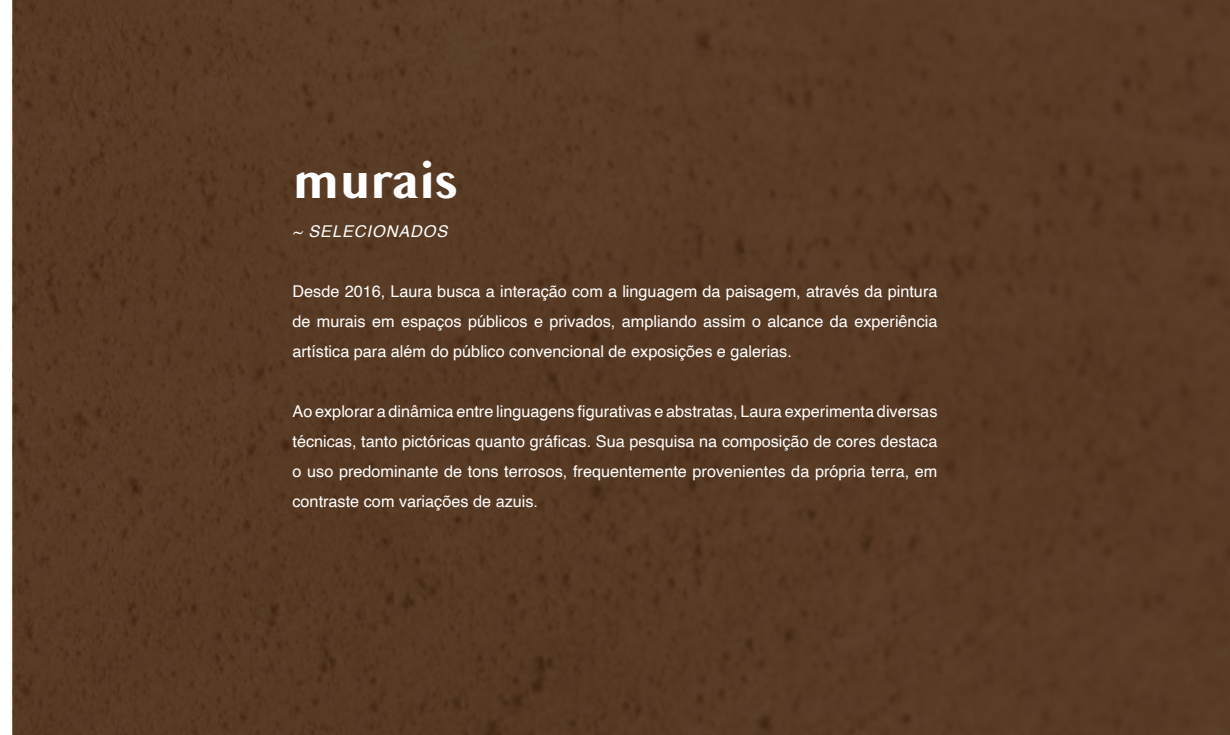
<style>
.page{position:relative;width:1230px;height:735px;background:#fff}
.page>*{position:absolute;margin:0;border:0;box-sizing:border-box;transform-origin:0 0}
.t1{font:700 50px "Telugu MN";color:#fff}
.t2{font:16.25px/30px "Helvetica";color:#fff;text-align:justify}
.t3{font:italic 16.25px "Helvetica";letter-spacing:.06em;color:#fff}
</style>
<div class="page">
<div style="left:14px;top:0;width:1216px;height:735px;background:#583b25"></div>
<h1 class="t1" style="left:292px;top:151px;width:167px">murais</h1>
<p class="t3" style="left:292px;top:219px;width:156px">~ SELECIONADOS</p>
<p class="t2" style="left:292px;top:277px;width:646px">Desde 2016, Laura busca a interação com a linguagem da paisagem, através da pintura de murais em espaços públicos e privados, ampliando assim o alcance da experiência artística para além do público convencional de exposições e galerias.</p>
<p class="t2" style="left:292px;top:397px;width:646px">Ao explorar a dinâmica entre linguagens figurativas e abstratas, Laura experimenta diversas técnicas, tanto pictóricas quanto gráficas. Sua pesquisa na composição de cores destaca o uso predominante de tons terrosos, frequentemente provenientes da própria terra, em contraste com variações de azuis.</p>
</div>
